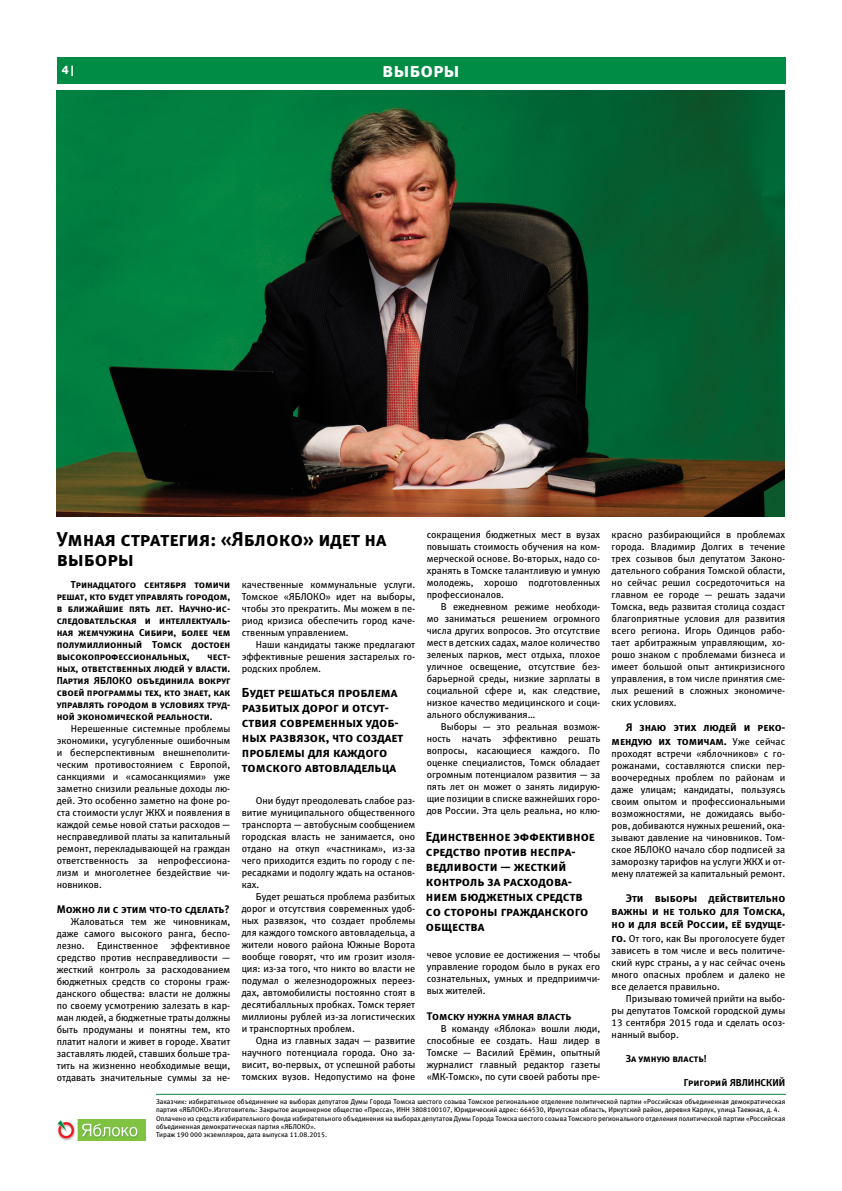
<style>
.page{position:relative;width:842px;height:1191px;background:#fff}
.page>*{position:absolute;margin:0;border:0;box-sizing:border-box;transform-origin:0 0}
.тело{font:20px/20px "Meta Bold Caps LFC";color:#000}
.заги{font:20px "Meta Bold Caps LFC";color:#fff}
.Citation{font:13px/15px "Meta Bold Caps LFC";color:#000}
.Body_text{font:11px/13.2px "Meta Bold Caps LFC";color:#000;text-align:right}
.t1{font:700 11px "Tahoma";color:#fff}
.Body_text-2{font:10px/12px "Meta Book LFC";color:#000;text-align:justify}
.Body_text-3{font:10px/12px "Meta Bold Caps LFC";color:#000;text-align:justify}
.Body_text-4{font:7px/8.4px "Meta Book LFC";color:#000}
.s1{font-family:"Meta Book LFC";font-size:10px}
.s2{font-family:"Meta Bold Caps LFC";font-size:11px}
</style>
<div class="page">
<div style="left:57px;top:57px;width:728px;height:26px;background:#008c44"></div>
<img style="left:57px;top:90px;width:727px;height:427px">
<img style="left:57px;top:1119px;width:89px;height:21px">
<hr style="left:156px;top:1093px;width:630px;height:1px;background:#008c44">
<p class="t1" style="left:62px;top:62px;width:16px">4|</p>
<p class="заги" style="left:382px;top:58px;width:79px">выборы</p>
<p class="тело" style="left:57px;top:529px;width:331px">Умная стратегия: «Яблоко» идет на выборы</p>
<p class="Body_text-3" style="left:57px;top:578px;width:175px;text-indent:14px">Тринадцатого сентября томичи решат, кто будет управлять городом, в ближайшие пять лет. Научно-ис&shy;следовательская и интеллектуаль&shy;ная жемчужина Сибири, более чем полумиллионный Томск достоен высокопрофессиональных,</p>
<p class="Body_text-3" style="left:57px;top:650px;width:175px;text-indent:151px">чест&shy;ных, ответственных людей у власти.<br>Партия ЯБЛОКО объединила вокруг своей программы тех, кто знает, как управлять городом в условиях труд&shy;ной экономической реальности.</p>
<p class="Body_text-2" style="left:57px;top:722px;width:175px;text-indent:14px">Нерешенные сиcтемные проблемы экономики, усугубленные ошибочным и бесперспективным внешнеполити&shy;ческим противостоянием с Европой, санкциями и «самосанкциями» уже заметно снизили реальные доходы лю&shy;дей. Это особенно заметно на фоне ро&shy;ста стоимости услуг ЖКХ и появления в каждой семье новой статьи расходов — несправедливой платы за капитальный ремонт, перекладывающей на граждан ответственность за непрофессиона&shy;лизм и многолетнее бездействие чи&shy;новников.</p>
<p class="Body_text" style="left:57px;top:902px;width:175px">Можно ли с этим что-то сделать?</p>
<p class="Body_text-2" style="left:57px;top:915px;width:175px;text-indent:14px">Жаловаться тем же чиновникам, даже самого высокого ранга, беспо&shy;лезно. Единственное эффективное средство против несправедливости — жесткий контроль за расходованием бюджетных средств со стороны граж&shy;данского общества: власти не должны по своему усмотрению залезать в кар&shy;ман людей, а бюджетные траты должны быть продуманы и понятны тем, кто платит налоги и живет в городе. Хватит заставлять людей, ставших больше тра&shy;тить на жизненно необходимые вещи, отдавать значительные суммы за не-</p>
<p class="Body_text-2" style="left:242px;top:578px;width:175px">качественные коммунальные услуги.<br>Томское «ЯБЛОКО» идет на выборы, чтобы это прекратить. Мы можем в пе&shy;риод кризиса обеспечить город каче&shy;ственным управлением.</p>
<p class="Body_text-2" style="left:242px;top:638px;width:175px;text-indent:14px">Наши кандидаты также предлагают эффективные решения застарелых го&shy;родских проблем.</p>
<p class="Citation" style="left:242px;top:684px;width:163px">Будет решаться проблема разбитых дорог и отсут&shy;ствия современных удоб&shy;ных развязок, что создает проблемы для каждого томского автовладельца</p>
<p class="Body_text-2" style="left:242px;top:794px;width:175px;text-indent:14px">Они будут преодолевать слабое раз&shy;витие муниципального общественного транспорта — автобусным сообщением городская власть не занимается, оно отдано на откуп «частникам», из-за чего приходится ездить по городу с пе&shy;ресадками и подолгу ждать на останов&shy;ках.</p>
<p class="Body_text-2" style="left:242px;top:890px;width:175px;text-indent:14px">Будет решаться проблема разбитых дорог и отсутствия современных удоб&shy;ных развязок, что создает проблемы для каждого томского автовладельца, а жители нового района Южные Ворота вообще говорят, что им грозит изоля&shy;ция: из-за того, что никто во власти не подумал о железнодорожных переез&shy;дах, автомобилисты постоянно стоят в десятибалльных пробках. Томск теряет миллионы рублей из-за логистических и транспортных проблем.</p>
<p class="Body_text-2" style="left:242px;top:1034px;width:175px;text-indent:14px">Одна из главных задач — развитие научного потенциала города. Оно за&shy;висит, во-первых, от успешной работы томских вузов. Недопустимо на фоне</p>
<p class="Body_text-2" style="left:427px;top:528px;width:175px">сокращения бюджетных мест в вузах повышать стоимость обучения на ком&shy;мерческой основе. Во-вторых, надо со&shy;хранять в Томске талантливую и умную молодежь, хорошо подготовленных профессионалов.</p>
<p class="Body_text-2" style="left:427px;top:600px;width:175px;text-indent:14px">В ежедневном режиме необходи&shy;мо заниматься решением огромного числа других вопросов. Это отсутствие мест в детских садах, малое количество зеленых парков, мест отдыха, плохое уличное освещение, отсутствие без&shy;барьерной среды, низкие зарплаты в социальной сфере и, как следствие, низкое качество медицинского и соци&shy;ального обслуживания…</p>
<p class="Body_text-2" style="left:427px;top:720px;width:175px;text-indent:14px">Выборы — это реальная возмож&shy;ность начать эффективно решать вопросы, касающиеся каждого. По оценке специалистов, Томск обладает огромным потенциалом развития — за пять лет он может о занять лидирую&shy;щие позиции в списке важнейших горо&shy;дов России. Эта цель реальна, но клю-</p>
<p class="Citation" style="left:426px;top:829px;width:170px">Единственное эффективное средство против неспра&shy;ведливости — жесткий контроль за расходова&shy;нием бюджетных средств со стороны гражданского общества</p>
<p class="Body_text-2" style="left:427px;top:948px;width:175px">чевое условие ее достижения — чтобы управление городом было в руках его сознательных, умных и предприимчи&shy;вых жителей.</p>
<p class="Body_text" style="left:427px;top:1009px;width:146px">Томску нужна умная власть</p>
<p class="Body_text-2" style="left:427px;top:1022px;width:175px;text-indent:14px">В команду «Яблока» вошли люди, способные ее создать. Наш лидер в Томске — Василий Ерёмин, опытный журналист главный редактор газеты «МК-Томск», по сути своей работы пре-</p>
<p class="Body_text-2" style="left:612px;top:528px;width:175px">красно разбирающийся в проблемах города. Владимир Долгих в течение трех созывов был депутатом Законо&shy;дательного собрания Томской области, но сейчас решил сосредоточиться на главном ее городе — решать задачи Томска, ведь развитая столица создаст благоприятные условия для развития всего региона. Игорь Одинцов рабо&shy;тает арбитражным управляющим, хо&shy;рошо знаком с проблемами бизнеса и имеет большой опыт антикризисного управления, в том числе принятия сме&shy;лых решений в сложных экономиче&shy;ских условиях.</p>
<p class="Body_text" style="left:612px;top:721px;width:175px">Я знаю этих людей и реко&shy;мендую их томичам. <span class="s1">Уже сейчас</span></p>
<p class="Body_text-2" style="left:612px;top:747px;width:175px">проходят встречи «яблочников» с го&shy;рожанами, составляются списки пер&shy;воочередных проблем по районам и даже улицам; кандидаты, пользуясь своим опытом и профессиональными возможностями, не дожидаясь выбо&shy;ров, добиваются нужных решений, ока&shy;зывают давление на чиновников. Том&shy;ское ЯБЛОКО начало сбор подписей за заморозку тарифов на услуги ЖКХ и от&shy;мену платежей за капитальный ремонт.</p>
<p class="Body_text" style="left:612px;top:891px;width:175px;text-align:justify;text-indent:14px">Эти выборы действительно важны и не только для Томска, но и для всей России, её будуще-</p>
<p class="Body_text-2" style="left:612px;top:932px;width:175px"><span class="s2">го.</span> От того, как Вы проголосуете будет зависеть в том числе и весь политиче&shy;ский курс страны, а у нас сейчас очень много опасных проблем и далеко не все делается правильно.</p>
<p class="Body_text-2" style="left:612px;top:992px;width:175px;text-indent:14px">Призываю томичей прийти на выбо&shy;ры депутатов Томской городской думы 13 сентября 2015 года и сделать осоз&shy;нанный выбор.</p>
<p class="Body_text-3" style="left:626px;top:1052px;width:82px">За умную власть!</p>
<p class="Body_text-3" style="left:684px;top:1076px;width:103px">Григорий ЯВЛИНСКИЙ</p>
<p class="Body_text-4" style="left:156px;top:1097px;width:631px">Заказчик: избирательное объединение на выборах депутатов Думы Города Томска шестого созыва Томское региональное отделение политической партии «Российская объединенная демократическая партия «ЯБЛОКО».Изготовитель: Закрытое акционерное общество «Пресса», ИНН 3808100107, Юридический адрес: 664530, Иркутская область, Иркутский район, деревня Карлук, улица Таежная, д. 4.</p>
<p class="Body_text-4" style="left:156px;top:1114px;width:631px">Оплачено из средств избирательного фонда избирательного объединения на выборах депутатов Думы Города Томска шестого созыва Томского регионального отделения политической партии «Российская объединенная демократическая партия «ЯБЛОКО».</p>
<p class="Body_text-4" style="left:156px;top:1130px;width:173px">Тираж 190 000 экземпляров, дата выпуска 11.08.2015.</p>
</div>
